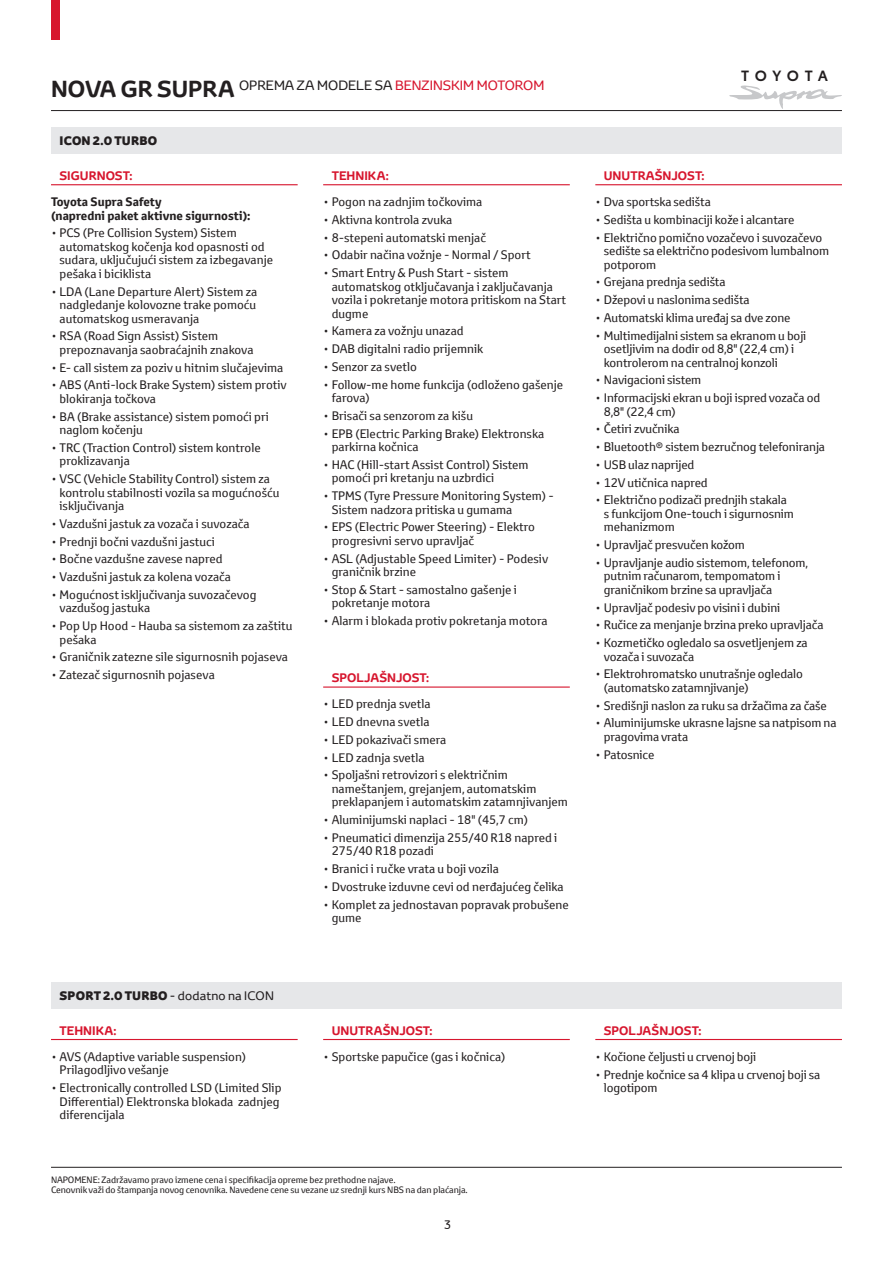
<style>
.page{position:relative;width:893px;height:1263px;background:#fff}
.page>*{position:absolute;margin:0;border:0;box-sizing:border-box;transform-origin:0 0}
.t1{font:600 14.7px "Toyota Type";letter-spacing:.37em;color:#231f20}
.t2{font:13.05px "Toyota Display";color:#d7162e}
.t3{font:12px/13.5px "Toyota Text";color:#231f20}
.t4{font:700 12px "Toyota Display";color:#d7162e}
.t5{font:700 12px/13.5px "Toyota Text";color:#231f20}
.t6{font:12px "Toyota Display";letter-spacing:.015em;color:#231f20}
.t7{font:800 12px "Toyota Display";letter-spacing:.015em;color:#231f20}
.t8{font:9px/10.5px "Toyota Text";letter-spacing:-.01em;color:#231f20}
.s1{font-weight:700;font-size:22.5px;color:#231f20}
.s2{color:#231f20}
.s3{font-weight:800}
</style>
<div class="page">
<hr style="left:51px;top:110px;width:791px;height:1px;background:#231f20">
<hr style="left:595px;top:184px;width:247px;height:1px;background:#d7162e">
<hr style="left:595px;top:1039px;width:247px;height:1px;background:#d7162e">
<hr style="left:323px;top:686px;width:247px;height:2px;background:#d7162e">
<hr style="left:51px;top:184px;width:247px;height:1px;background:#d7162e">
<hr style="left:51px;top:1039px;width:247px;height:1px;background:#d7162e">
<div style="left:51px;top:128px;width:791px;height:26px;background:#e6e7e9"></div>
<div style="left:51px;top:982px;width:791px;height:26px;background:#e6e7e9"></div>
<hr style="left:323px;top:184px;width:247px;height:1px;background:#d7162e">
<hr style="left:323px;top:1039px;width:247px;height:1px;background:#d7162e">
<svg style="left:729px;top:85px;width:113px;height:24px"></svg>
<hr style="left:51px;top:1167px;width:791px;height:1px;background:#231f20">
<div style="left:51px;top:0;width:9px;height:39px;background:#d7162e"></div>
<p class="t2" style="left:51px;top:76px;width:495px"><span class="s1">NOVA GR SUPRA</span> <span class="s2">OPREMA ZA MODELE SA</span> BENZINSKIM MOTOROM</p>
<p class="t7" style="left:60px;top:132px;width:99px">ICON 2.0 TURBO</p>
<p class="t4" style="left:60px;top:167px;width:74px">SIGURNOST:</p>
<p class="t5" style="left:51px;top:195px;width:201px">Toyota Supra Safety<br>(napredni paket aktivne sigurnosti):</p>
<p class="t3" style="left:60px;top:226px;width:215px;text-indent:-9px">• PCS (Pre Collision System) Sistem automatskog kočenja kod opasnosti od sudara, uključujući sistem za izbegavanje pešaka i biciklista</p>
<p class="t3" style="left:60px;top:284px;width:199px;text-align:justify;text-indent:-9px">• LDA (Lane Departure Alert) Sistem za nadgledanje kolovozne trake pomoću automatskog usmeravanja</p>
<p class="t3" style="left:60px;top:329px;width:196px;text-indent:-9px">• RSA (Road Sign Assist) Sistem prepoznavanja saobraćajnih znakova</p>
<p class="t3" style="left:51px;top:360px;width:234px">• E- call sistem za poziv u hitnim slučajevima</p>
<p class="t3" style="left:60px;top:378px;width:229px;text-indent:-9px">• ABS (Anti-lock Brake System) sistem protiv blokiranja točkova</p>
<p class="t3" style="left:60px;top:409px;width:211px;text-indent:-9px">• BA (Brake assistance) sistem pomoći pri naglom kočenju</p>
<p class="t3" style="left:60px;top:441px;width:203px;text-indent:-9px">• TRC (Traction Control) sistem kontrole proklizavanja</p>
<p class="t3" style="left:60px;top:472px;width:221px;text-indent:-9px">• VSC (Vehicle Stability Control) sistem za kontrolu stabilnosti vozila sa mogućnošću isključivanja</p>
<p class="t3" style="left:51px;top:517px;width:200px">• Vazdušni jastuk za vozača i suvozača</p>
<p class="t3" style="left:51px;top:534px;width:165px">• Prednji bočni vazdušni jastuci</p>
<p class="t3" style="left:51px;top:552px;width:173px">• Bočne vazdušne zavese napred</p>
<p class="t3" style="left:51px;top:570px;width:182px">• Vazdušni jastuk za kolena vozača</p>
<p class="t3" style="left:60px;top:588px;width:198px;text-indent:-9px">• Mogućnost isključivanja suvozačevog vazdušog jastuka</p>
<p class="t3" style="left:60px;top:619px;width:235px;text-indent:-9px">• Pop Up Hood - Hauba sa sistemom za zaštitu pešaka</p>
<p class="t3" style="left:51px;top:650px;width:239px">• Graničnik zatezne sile sigurnosnih pojaseva</p>
<p class="t3" style="left:51px;top:668px;width:165px">• Zatezač sigurnosnih pojaseva</p>
<p class="t6" style="left:60px;top:988px;width:216px"><span class="s3">SPORT 2.0 TURBO</span> - dodatno na ICON</p>
<p class="t4" style="left:60px;top:1022px;width:59px">TEHNIKA:</p>
<p class="t3" style="left:60px;top:1049px;width:188px;text-indent:-9px">• AVS (Adaptive variable suspension)<br>Prilagodljivo vešanje</p>
<p class="t3" style="left:60px;top:1081px;width:223px;text-indent:-9px">• Electronically controlled LSD (Limited Slip<br>Differential) Elektronska blokada zadnjeg diferencijala</p>
<p class="t4" style="left:332px;top:167px;width:59px">TEHNIKA:</p>
<p class="t3" style="left:323px;top:195px;width:161px">• Pogon na zadnjim točkovima</p>
<p class="t3" style="left:323px;top:213px;width:131px">• Aktivna kontrola zvuka</p>
<p class="t3" style="left:323px;top:230px;width:164px">• 8-stepeni automatski menjač</p>
<p class="t3" style="left:323px;top:248px;width:209px">• Odabir načina vožnje - Normal / Sport</p>
<p class="t3" style="left:332px;top:266px;width:236px;text-indent:-9px">• Smart Entry &amp; Push Start - sistem automatskog otključavanja i zaključavanja vozila i pokretanje motora pritiskom na Start dugme</p>
<p class="t3" style="left:323px;top:324px;width:142px">• Kamera za vožnju unazad</p>
<p class="t3" style="left:323px;top:342px;width:162px">• DAB digitalni radio prijemnik</p>
<p class="t3" style="left:323px;top:360px;width:95px">• Senzor za svetlo</p>
<p class="t3" style="left:332px;top:377px;width:233px;text-indent:-9px">• Follow-me home funkcija (odloženo gašenje farova)</p>
<p class="t3" style="left:323px;top:409px;width:151px">• Brisači sa senzorom za kišu</p>
<p class="t3" style="left:332px;top:426px;width:214px;text-indent:-9px">• EPB (Electric Parking Brake) Elektronska parkirna kočnica</p>
<p class="t3" style="left:332px;top:458px;width:198px;text-indent:-9px">• HAC (Hill-start Assist Control) Sistem pomoći pri kretanju na uzbrdici</p>
<p class="t3" style="left:332px;top:489px;width:224px;text-indent:-9px">• TPMS (Tyre Pressure Monitoring System) -<br>Sistem nadzora pritiska u gumama</p>
<p class="t3" style="left:332px;top:520px;width:205px;text-indent:-9px">• EPS (Electric Power Steering) - Elektro progresivni servo upravljač</p>
<p class="t3" style="left:332px;top:551px;width:218px;text-indent:-9px">• ASL (Adjustable Speed Limiter) - Podesiv graničnik brzine</p>
<p class="t3" style="left:332px;top:583px;width:187px;text-indent:-9px">• Stop &amp; Start - samostalno gašenje i pokretanje motora</p>
<p class="t3" style="left:323px;top:614px;width:226px">• Alarm i blokada protiv pokretanja motora</p>
<p class="t4" style="left:332px;top:669px;width:99px">SPOLJAŠNJOST:</p>
<p class="t3" style="left:323px;top:697px;width:109px">• LED prednja svetla</p>
<p class="t3" style="left:323px;top:715px;width:108px">• LED dnevna svetla</p>
<p class="t3" style="left:323px;top:733px;width:125px">• LED pokazivači smera</p>
<p class="t3" style="left:323px;top:750px;width:103px">• LED zadnja svetla</p>
<p class="t3" style="left:332px;top:768px;width:238px;text-indent:-9px">• Spoljašni retrovizori s električnim nameštanjem, grejanjem, automatskim preklapanjem i automatskim zatamnjivanjem</p>
<p class="t3" style="left:323px;top:813px;width:206px">• Aluminijumski naplaci - 18" (45,7 cm)</p>
<p class="t3" style="left:332px;top:831px;width:227px;text-indent:-9px">• Pneumatici dimenzija 255/40 R18 napred i<br>275/40 R18 pozadi</p>
<p class="t3" style="left:323px;top:862px;width:177px">• Branici i ručke vrata u boji vozila</p>
<p class="t3" style="left:323px;top:880px;width:242px">• Dvostruke izduvne cevi od nerđajućeg čelika</p>
<p class="t3" style="left:332px;top:897px;width:239px;text-indent:-9px">• Komplet za jednostavan popravak probušene gume</p>
<p class="t4" style="left:332px;top:1022px;width:102px">UNUTRAŠNJOST:</p>
<p class="t3" style="left:323px;top:1049px;width:184px">• Sportske papučice (gas i kočnica)</p>
<p class="t8" style="left:51px;top:1174px;width:418px">NAPOMENE: Zadržavamo pravo izmene cena i specifikacija opreme bez prethodne najave.<br>Cenovnik važi do štampanja novog cenovnika. Navedene cene su vezane uz srednji kurs NBS na dan plaćanja.</p>
<p class="t3" style="left:444px;top:1218px;width:9px">3</p>
<p class="t1" style="left:741px;top:65px;width:88px">TOYOTA</p>
<p class="t4" style="left:604px;top:167px;width:102px">UNUTRAŠNJOST:</p>
<p class="t3" style="left:595px;top:195px;width:117px">• Dva sportska sedišta</p>
<p class="t3" style="left:595px;top:213px;width:201px">• Sedišta u kombinaciji kože i alcantare</p>
<p class="t3" style="left:604px;top:230px;width:227px;text-indent:-9px">• Električno pomično vozačevo i suvozačevo sedište sa električno podesivom lumbalnom potporom</p>
<p class="t3" style="left:595px;top:275px;width:132px">• Grejana prednja sedišta</p>
<p class="t3" style="left:595px;top:293px;width:156px">• Džepovi u naslonima sedišta</p>
<p class="t3" style="left:595px;top:311px;width:197px">• Automatski klima uređaj sa dve zone</p>
<p class="t3" style="left:604px;top:328px;width:204px;text-indent:-9px">• Multimedijalni sistem sa ekranom u boji osetljivim na dodir od 8,8" (22,4 cm) i kontrolerom na centralnoj konzoli</p>
<p class="t3" style="left:595px;top:373px;width:108px">• Navigacioni sistem</p>
<p class="t3" style="left:604px;top:391px;width:218px;text-indent:-9px">• Informacijski ekran u boji ispred vozača od<br>8,8" (22,4 cm)</p>
<p class="t3" style="left:595px;top:422px;width:86px">• Četiri zvučnika</p>
<p class="t3" style="left:595px;top:440px;width:231px">• Bluetooth® sistem bezručnog telefoniranja</p>
<p class="t3" style="left:595px;top:458px;width:101px">• USB ulaz naprijed</p>
<p class="t3" style="left:595px;top:475px;width:114px">• 12V utičnica napred</p>
<p class="t3" style="left:604px;top:493px;width:192px;text-indent:-9px">• Električno podizači prednjih stakala s funkcijom One-touch i sigurnosnim mehanizmom</p>
<p class="t3" style="left:595px;top:538px;width:151px">• Upravljač presvučen kožom</p>
<p class="t3" style="left:604px;top:556px;width:206px;text-indent:-9px">• Upravljanje audio sistemom, telefonom, putnim računarom, tempomatom i graničnikom brzine sa upravljača</p>
<p class="t3" style="left:595px;top:600px;width:186px">• Upravljač podesiv po visini i dubini</p>
<p class="t3" style="left:595px;top:618px;width:230px">• Ručice za menjanje brzina preko upravljača</p>
<p class="t3" style="left:604px;top:636px;width:205px;text-indent:-9px">• Kozmetičko ogledalo sa osvetljenjem za vozača i suvozača</p>
<p class="t3" style="left:604px;top:667px;width:200px;text-indent:-9px">• Elektrohromatsko unutrašnje ogledalo (automatsko zatamnjivanje)</p>
<p class="t3" style="left:595px;top:698px;width:233px">• Središnji naslon za ruku sa držačima za čaše</p>
<p class="t3" style="left:604px;top:716px;width:234px;text-indent:-9px">• Aluminijumske ukrasne lajsne sa natpisom na pragovima vrata</p>
<p class="t3" style="left:595px;top:747px;width:61px">• Patosnice</p>
<p class="t4" style="left:604px;top:1022px;width:99px">SPOLJAŠNJOST:</p>
<p class="t3" style="left:595px;top:1049px;width:162px">• Kočione čeljusti u crvenoj boji</p>
<p class="t3" style="left:604px;top:1067px;width:218px;text-indent:-9px">• Prednje kočnice sa 4 klipa u crvenoj boji sa logotipom</p>
</div>
